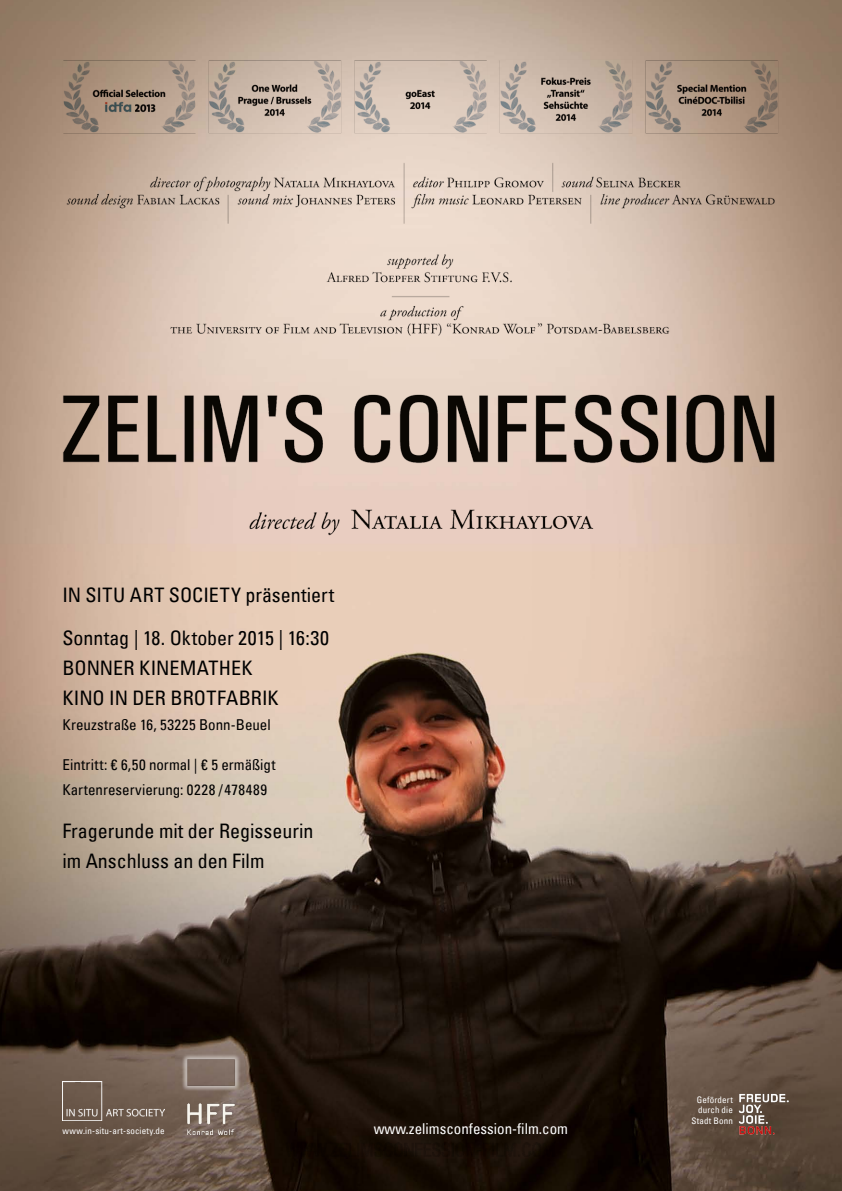
<style>
.page{position:relative;width:842px;height:1191px;background:#fff}
.page>*{position:absolute;margin:0;border:0;box-sizing:border-box;transform-origin:0 0}
.t1{font:condensed 20px/30px "Univers LT";color:#000}
.t2{font:condensed 15px "Univers LT";letter-spacing:.005em;color:#000}
.t3{font:condensed 15px "Univers LT";color:#fff}
.t4{font:condensed 9px/10.5px "Univers LT";letter-spacing:.015em;color:#fff;text-align:right}
</style>
<div class="page">
<img style="left:0;top:0;width:842px;height:1191px">
<img style="left:62px;top:1081px;width:102px;height:39px">
<img style="left:737px;top:1091px;width:56px;height:46px">
<img style="left:182px;top:1053px;width:58px;height:81px">
<p class="t1" style="left:62px;top:579px;width:273px">IN SITU ART SOCIETY präsentiert</p>
<p class="t1" style="left:62px;top:623px;width:268px">Sonntag | 18. Oktober 2015 | 16:30</p>
<p class="t1" style="left:62px;top:653px;width:218px">BONNER KINEMATHEK<br>KINO IN DER BROTFABRIK</p>
<p class="t2" style="left:62px;top:715px;width:210px">Kreuzstraße 16, 53225 Bonn-Beuel</p>
<p class="t2" style="left:62px;top:755px;width:215px">Eintritt: € 6,50 normal | € 5 ermäßigt</p>
<p class="t2" style="left:62px;top:780px;width:206px">Kartenreservierung: 0228 /478489</p>
<p class="t1" style="left:62px;top:815px;width:253px">Fragerunde mit der Regisseurin im Anschluss an den Film</p>
<p class="t4" style="left:62px;top:1125px;width:104px">www.in-situ-art-society.de</p>
<p class="t3" style="left:374px;top:1119px;width:196px">www.zelimsconfession-film.com</p>
<p class="t4" style="left:691px;top:1094px;width:43px">Gefördert durch die<br>Stadt Bonn</p>
</div>
